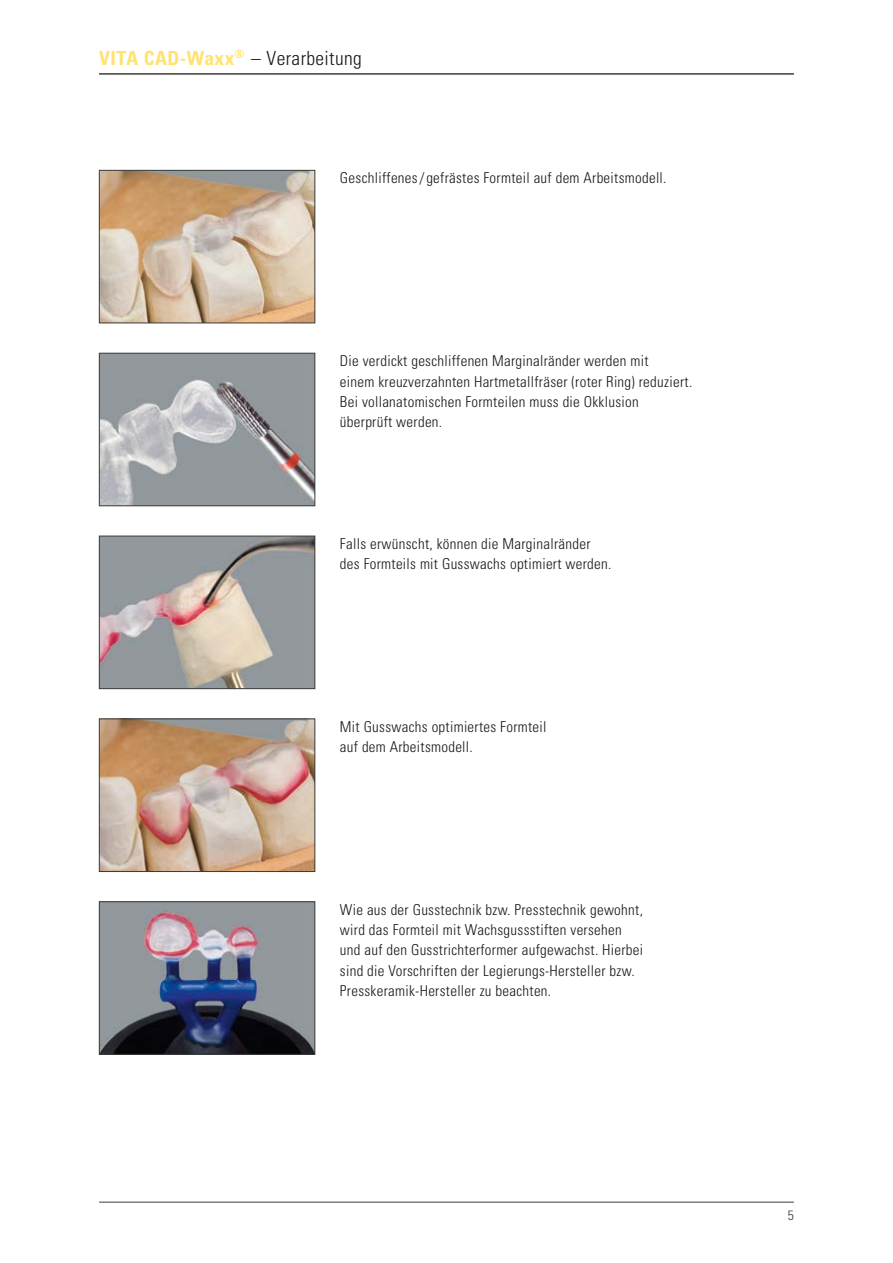
<style>
.page{position:relative;width:893px;height:1263px;background:#fff}
.page>*{position:absolute;margin:0;border:0;box-sizing:border-box;transform-origin:0 0}
.t1{font:300 condensed 19.5px "Univers";letter-spacing:.02em;color:#1a1a1a}
.t2{font:300 condensed 15px/20.2px "Univers LT";letter-spacing:.02em;color:#1a1a1a}
.t3{font:300 condensed 13.5px "Univers";color:#3b3b3a}
.s1{font-weight:700;color:#ffe270}
</style>
<div class="page">
<hr style="left:99px;top:1202px;width:695px;height:1px;background:#3b3b3a">
<hr style="left:99px;top:74px;width:695px;height:1px;background:#3b3b3a">
<img style="left:101px;top:355px;width:212px;height:149px">
<div style="left:99px;top:353px;width:216px;height:153px;border:1px solid #3b3b3a"></div>
<img style="left:101px;top:172px;width:212px;height:149px">
<div style="left:99px;top:170px;width:216px;height:153px;border:1px solid #3b3b3a"></div>
<img style="left:101px;top:538px;width:212px;height:149px">
<div style="left:99px;top:536px;width:216px;height:153px;border:1px solid #3b3b3a"></div>
<img style="left:101px;top:721px;width:212px;height:149px">
<div style="left:99px;top:719px;width:216px;height:153px;border:1px solid #3b3b3a"></div>
<img style="left:101px;top:903px;width:212px;height:149px">
<div style="left:99px;top:901px;width:216px;height:153px;border:1px solid #3b3b3a"></div>
<h1 class="t1" style="left:99px;top:46px;width:264px"><span class="s1">VITA CAD-Waxx</span><sup>®</sup> – Verarbeitung</h1>
<p class="t2" style="left:340px;top:168px;width:328px">Geschliffenes/gefrästes Formteil auf dem Arbeitsmodell.</p>
<p class="t2" style="left:340px;top:351px;width:354px">Die verdickt geschliffenen Marginalränder werden mit<br>einem kreuzverzahnten Hartmetallfräser (roter Ring) reduziert.<br>Bei vollanatomischen Formteilen muss die Okklusion überprüft werden.</p>
<p class="t2" style="left:340px;top:534px;width:273px">Falls erwünscht, können die Marginalränder des Formteils mit Gusswachs optimiert werden.</p>
<p class="t2" style="left:340px;top:717px;width:208px">Mit Gusswachs optimiertes Formteil auf dem Arbeitsmodell.</p>
<p class="t2" style="left:340px;top:899px;width:305px">Wie aus der Gusstechnik bzw. Presstechnik gewohnt, wird das Formteil mit Wachsgussstiften versehen und auf den Gusstrichterformer aufgewachst. Hierbei sind die Vorschriften der Legierungs-Hersteller bzw.<br>Presskeramik-Hersteller zu beachten.</p>
<p class="t3" style="left:788px;top:1207px;width:7px">5</p>
</div>
